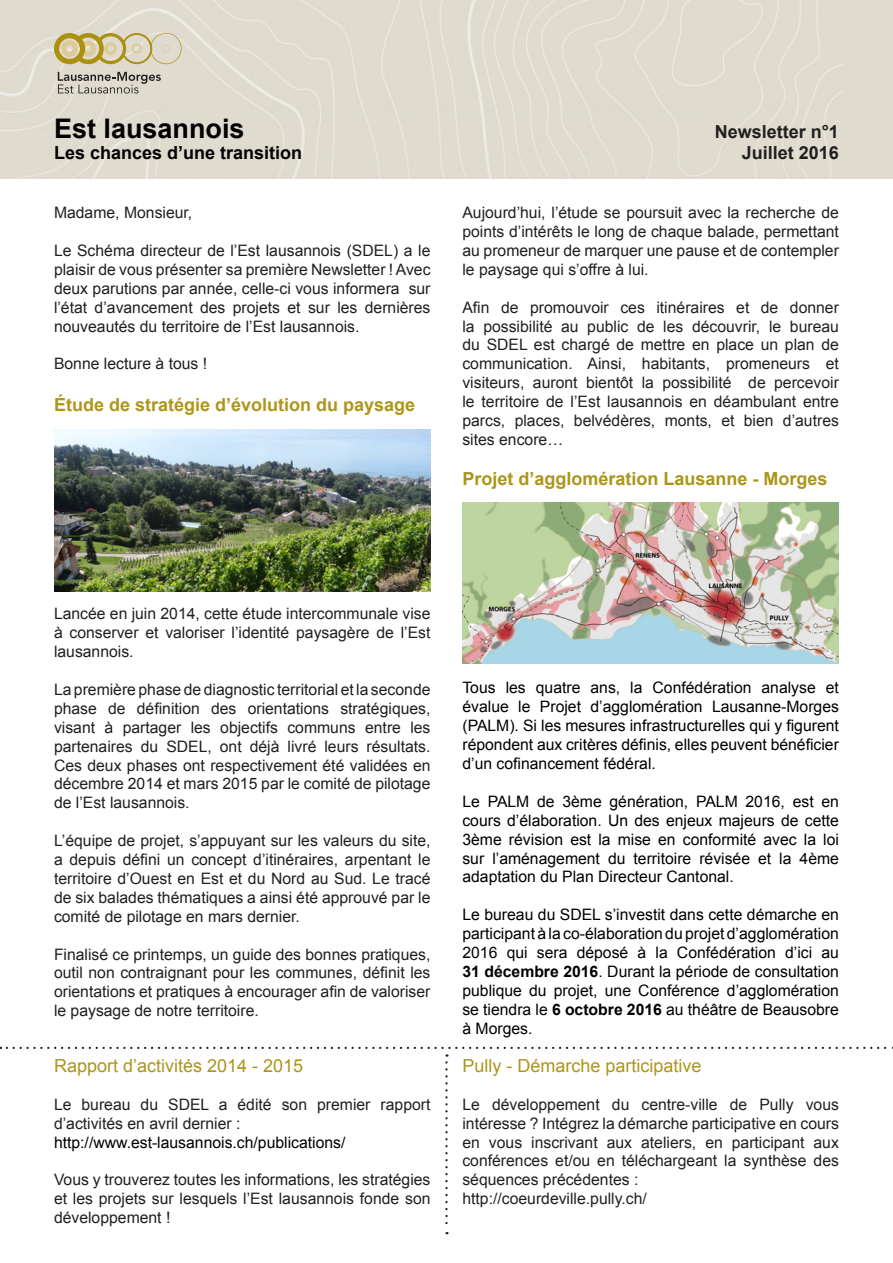
<style>
.page{position:relative;width:893px;height:1263px;background:#fff}
.page>*{position:absolute;margin:0;border:0;box-sizing:border-box;transform-origin:0 0}
.t1{font:700 27px "Arial";color:#000}
.t2{font:700 18px "Arial";color:#ab951b}
.t3{font:700 18px "Arial";color:#ae961a}
.t4{font:18px "Arial";color:#ab951b}
.t5{font:18px "Arial";color:#ad9519}
.t6{font:700 18px "Arial";color:#000}
.t7{font:700 18px "Arial";color:#231f20}
.t8{font:15.75px/18.9px "Arial";color:#231f20;text-align:justify}
.t9{font:15.75px/18.9px "Arial";color:#000;text-align:justify}
.s1{font-weight:700}
</style>
<div class="page">
<div style="left:0;top:0;width:893px;height:179px;background:#dfdbcf"></div>
<svg style="left:58px;top:72px;width:103px;height:22px;background:#b5b1a8"></svg>
<svg style="left:54px;top:33px;width:128px;height:31px;background:#d0c492"></svg>
<svg style="left:7px;top:1047px;width:886px;height:187px"></svg>
<img style="left:54px;top:429px;width:377px;height:163px">
<img style="left:462px;top:503px;width:377px;height:160px">
<p class="t1" style="left:54px;top:110px;width:192px">Est lausannois</p>
<p class="t6" style="left:54px;top:141px;width:250px">Les chances d’une transition</p>
<p class="t8" style="left:54px;top:203px;width:140px">Madame, Monsieur,</p>
<p class="t8" style="left:54px;top:241px;width:378px">Le Schéma directeur de l’Est lausannois (SDEL) a le plaisir de vous présenter sa première Newsletter ! Avec deux parutions par année, celle-ci vous informera sur l’état d’avancement des projets et sur les dernières nouveautés du territoire de l’Est lausannois.</p>
<p class="t8" style="left:54px;top:354px;width:155px">Bonne lecture à tous !</p>
<p class="t3" style="left:54px;top:393px;width:363px">Étude de stratégie d’évolution du paysage</p>
<p class="t7" style="left:715px;top:120px;width:126px">Newsletter n°1</p>
<p class="t7" style="left:742px;top:141px;width:99px">Juillet 2016</p>
<p class="t8" style="left:462px;top:203px;width:378px">Aujourd’hui, l’étude se poursuit avec la recherche de points d’intérêts le long de chaque balade, permettant au promeneur de marquer une pause et de contempler le paysage qui s’offre à lui.</p>
<p class="t8" style="left:462px;top:298px;width:378px">Afin de promouvoir ces itinéraires et de donner la possibilité au public de les découvrir, le bureau du SDEL est chargé de mettre en place un plan de communication. Ainsi, habitants, promeneurs et visiteurs, auront bientôt la possibilité de percevoir le territoire de l’Est lausannois en déambulant entre parcs, places, belvédères, monts, et bien d’autres sites encore…</p>
<p class="t2" style="left:462px;top:467px;width:367px">Projet d’agglomération Lausanne - Morges</p>
<p class="t8" style="left:54px;top:604px;width:378px">Lancée en juin 2014, cette étude intercommunale vise à conserver et valoriser l’identité paysagère de l’Est lausannois.</p>
<p class="t8" style="left:54px;top:680px;width:378px">La première phase de diagnostic territorial et la seconde phase de définition des orientations stratégiques, visant à partager les objectifs communs entre les partenaires du SDEL, ont déjà livré leurs résultats.<br>Ces deux phases ont respectivement été validées en décembre 2014 et mars 2015 par le comité de pilotage de l’Est lausannois.</p>
<p class="t8" style="left:54px;top:831px;width:378px">L’équipe de projet, s’appuyant sur les valeurs du site, a depuis défini un concept d’itinéraires, arpentant le territoire d’Ouest en Est et du Nord au Sud. Le tracé de six balades thématiques a ainsi été approuvé par le comité de pilotage en mars dernier.</p>
<p class="t8" style="left:54px;top:945px;width:378px">Finalisé ce printemps, un guide des bonnes pratiques, outil non contraignant pour les communes, définit les orientations et pratiques à encourager afin de valoriser le paysage de notre territoire.</p>
<p class="t4" style="left:54px;top:1054px;width:251px">Rapport d’activités 2014 - 2015</p>
<p class="t8" style="left:54px;top:1095px;width:378px">Le bureau du SDEL a édité son premier rapport d’activités en avril dernier :</p>
<p class="t9" style="left:54px;top:1133px;width:293px">http://www.est-lausannois.ch/publications/</p>
<p class="t8" style="left:54px;top:1170px;width:378px">Vous y trouverez toutes les informations, les stratégies et les projets sur lesquels l’Est lausannois fonde son développement !</p>
<p class="t9" style="left:462px;top:678px;width:378px">Tous les quatre ans, la Confédération analyse et évalue le Projet d’agglomération Lausanne-Morges (PALM). Si les mesures infrastructurelles qui y figurent répondent aux critères définis, elles peuvent bénéficier d’un cofinancement fédéral.</p>
<p class="t9" style="left:462px;top:792px;width:378px">Le PALM de 3ème génération, PALM 2016, est en cours d’élaboration. Un des enjeux majeurs de cette 3ème révision est la mise en conformité avec la loi sur l’aménagement du territoire révisée et la 4ème adaptation du Plan Directeur Cantonal.</p>
<p class="t9" style="left:462px;top:905px;width:378px">Le bureau du SDEL s’investit dans cette démarche en participant à la co-élaboration du projet d’agglomération 2016 qui sera déposé à la Confédération d’ici au <span class="s1">31 décembre 2016</span>. Durant la période de consultation publique du projet, une Conférence d’agglomération se tiendra le <span class="s1">6 octobre 2016</span> au théâtre de Beausobre à Morges.</p>
<p class="t5" style="left:462px;top:1054px;width:241px">Pully - Démarche participative</p>
<p class="t8" style="left:462px;top:1095px;width:378px">Le développement du centre-ville de Pully vous intéresse ? Intégrez la démarche participative en cours en vous inscrivant aux ateliers, en participant aux conférences et/ou en téléchargeant la synthèse des séquences précédentes :</p>
<p class="t8" style="left:462px;top:1189px;width:186px">http://coeurdeville.pully.ch/</p>
</div>
